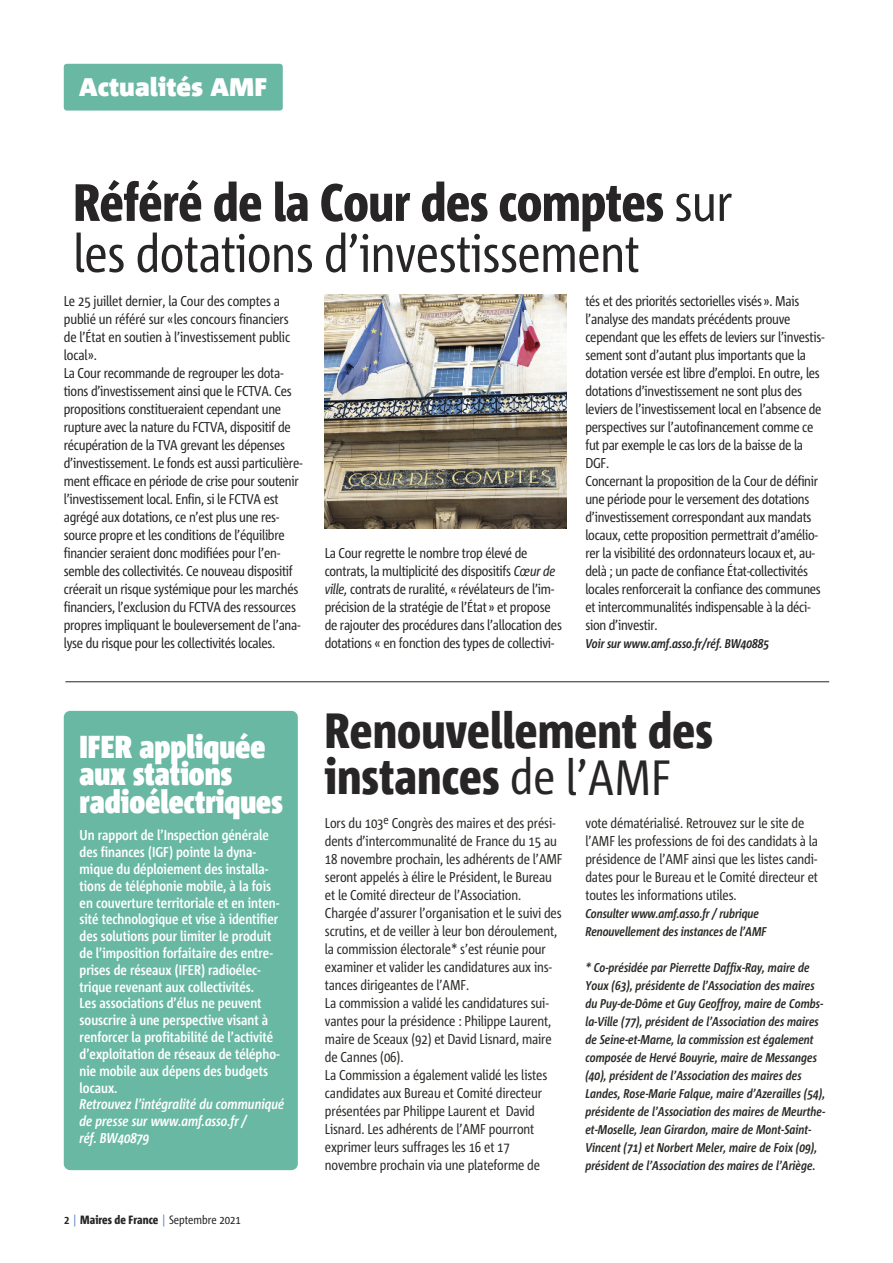
<style>
.page{position:relative;width:893px;height:1263px;background:#fff}
.page>*{position:absolute;margin:0;border:0;box-sizing:border-box;transform-origin:0 0}
.t1{font:52.5px/51px "Corpid C1 Cd";letter-spacing:-.01em;color:#272526}
.t2{font:800 49.5px/46.3px "Corpid C1 Cd";color:#272526}
.t3{font:900 31.8px/27.6px "Corpid C1 Cd";color:#fff}
.t4{font:900 25.5px "Corpid C1";color:#fff}
.t5{font:14.25px/18px "Corpid C1 Cd";letter-spacing:-.02em;color:#272526}
.t6{font:14.25px/18px "Corpid C1 Cd";letter-spacing:-.01em;color:#2d2b28}
.t7{font:700 14.25px/16.8px "Corpid C1 Cd";color:#fff}
.t8{font:italic 700 14.25px/16.8px "Corpid C1 Cd";color:#fff}
.t9{font:italic 700 12.75px/18px "Corpid C1 Cd";color:#2d2b28}
.t10{font:italic 700 12.75px "Corpid C1 Cd";letter-spacing:-.01em;color:#272526}
.t11{font:800 12px "Corpid C1 Cd";color:#272526}
.s1{font-weight:800}
.s2{font-style:italic}
.s3{color:#2d2b28}
.s4{font-weight:700}
.s5{font-weight:400;color:#6185c2}
.s6{font-weight:400}
</style>
<div class="page">
<hr style="left:65px;top:681px;width:764px;height:1px;background:#272526">
<div style="left:64px;top:711px;width:234px;height:459px;background:#69b8a3;border-radius:6px"></div>
<div style="left:64px;top:64px;width:219px;height:47px;background:#69b8a3;border-radius:3px"></div>
<img style="left:324px;top:295px;width:242px;height:234px">
<h3 class="t4" style="left:79px;top:77px;width:190px">Actualités AMF</h3>
<h1 class="t1" style="left:73px;top:181px;width:661px"><span class="s1">Référé de la Cour des comptes</span> sur les dotations d’investissement</h1>
<p class="t5" style="left:64px;top:293px;width:240px">Le 25 juillet dernier, la Cour des comptes a publié un référé sur «les concours financiers de l’État en soutien à l’investissement public local».<br>La Cour recommande de regrouper les dota&shy;tions d’investissement ainsi que le FCTVA. Ces propositions constitueraient cependant une rupture avec la nature du FCTVA, dispositif de récupération de la TVA grevant les dépenses d’investissement. Le fonds est aussi particulière&shy;ment efficace en période de crise pour soutenir l’investissement local. Enfin, si le FCTVA est agrégé aux dotations, ce n’est plus une res&shy;source propre et les conditions de l’équilibre financier seraient donc modifiées pour l’en&shy;semble des collectivités. Ce nouveau dispositif créerait un risque systémique pour les marchés financiers, l’exclusion du FCTVA des ressources propres impliquant le bouleversement de l’ana&shy;lyse du risque pour les collectivités locales.</p>
<p class="t5" style="left:325px;top:545px;width:239px">La Cour regrette le nombre trop élevé de contrats, la multiplicité des dispositifs <span class="s2">Cœur de ville,</span> contrats de ruralité, «révélateurs de l’im&shy;précision de la stratégie de l’État» et propose de rajouter des procédures dans l’allocation des dotation<span class="s3">s « en fonction d</span>es types de collectivi-</p>
<p class="t5" style="left:585px;top:293px;width:241px">tés et des priorités sectorielles visés». Mais l’analyse des mandats précédents prouve cependant que les effets de leviers sur l’investis&shy;sement sont d’autant plus importants que la dotation versée est libre d’emploi. En outre, les dotations d’investissement ne sont plus des leviers de l’investissement local en l’absence de perspectives sur l’autofinancement comme ce fut par exemple le cas lors de la baisse de la DGF.<br>Concernant la proposition de la Cour de définir une période pour le versement des dotations d’investissement correspondant aux mandats locaux, cette proposition permettrait d’amélio&shy;rer la visibilité des ordonnateurs locaux et, au&shy;delà ; un pacte de confiance État-collectivités locales renforcerait la confiance des communes et intercommunalités indispensable à la déci&shy;sion d’investir.</p>
<p class="t10" style="left:585px;top:638px;width:185px">Voir sur www.amf.asso.fr/réf. BW40885</p>
<h3 class="t3" style="left:80px;top:735px;width:205px">IFER appliquée aux stations radioélectriques</h3>
<p class="t7" style="left:80px;top:828px;width:202px">Un rapport de l’Inspection générale des finances (IGF) pointe la dyna&shy;mique du déploiement des installa&shy;tions de téléphonie mobile, à la fois en couverture territoriale et en inten&shy;sité technologique et vise à identifier des solutions pour limiter le produit de l’imposition forfaitaire des entre&shy;prises de réseaux (IFER) radioélec&shy;trique revenant aux collectivités.<br>Les associations d’élus ne peuvent souscrire à une perspective visant à renforcer la profitabilité de l’activité d’exploitation de réseaux de télépho&shy;nie mobile aux dépens des budgets locaux.</p>
<p class="t8" style="left:80px;top:1097px;width:206px">Retrouvez l’intégralité du communiqué de presse sur www.amf.asso.fr /<br>réf. BW40879</p>
<p class="t11" style="left:64px;top:1215px;width:178px"><span class="s4">2</span> <span class="s5">|</span> Maires de France <span class="s5">|</span> <span class="s6">Septembre 2021</span></p>
<h2 class="t2" style="left:324px;top:711px;width:390px">Renouvellement des instances <span class="s6">de l’AMF</span></h2>
<p class="t6" style="left:325px;top:815px;width:239px">Lors du 103<sup>e</sup> Congrès des maires et des prési&shy;dents d’intercommunalité de France du 15 au 18 novembre prochain, les adhérents de l’AMF seront appelés à élire le Président, le Bureau et le Comité directeur de l’Association.<br>Chargée d’assurer l’organisation et le suivi des scrutins, et de veiller à leur bon déroulement, la commission électorale* s’est réunie pour examiner et valider les candidatures aux ins&shy;tances dirigeantes de l’AMF.<br>La commission a validé les candidatures sui&shy;vantes pour la présidence : Philippe Laurent, maire de Sceaux (92) et David Lisnard, maire de Cannes (06).<br>La Commission a également validé les listes candidates aux Bureau et Comité directeur présentées par Philippe Laurent et David Lisnard. Les adhérents de l’AMF pourront exprimer leurs suffrages les 16 et 17 novembre prochain via une plateforme de</p>
<p class="t6" style="left:585px;top:815px;width:234px">vote dématérialisé. Retrouvez sur le site de l’AMF les professions de foi des candidats à la présidence de l’AMF ainsi que les listes candi&shy;dates pour le Bureau et le Comité directeur et toutes les informations utiles.</p>
<p class="t9" style="left:585px;top:906px;width:183px">Consulter www.amf.asso.fr / rubrique<br>Renouvellement des instances de l’AMF</p>
<p class="t9" style="left:585px;top:960px;width:241px">* Co-présidée par Pierrette Daffix-Ray, maire de Youx (63), présidente de l’Association des maires du Puy-de-Dôme et Guy Geoffroy, maire de Combs&shy;la-Ville (77), président de l’Association des maires de Seine-et-Marne, la commission est également composée de Hervé Bouyrie, maire de Messanges (40), président de l’Association des maires des Landes, Rose-Marie Falque, maire d’Azerailles (54), présidente de l’Association des maires de Meurthe&shy;et-Moselle, Jean Girardon, maire de Mont-Saint-Vincent (71) et Norbert Meler, maire de Foix (09), président de l’Association des maires de l’Ariège.</p>
</div>
